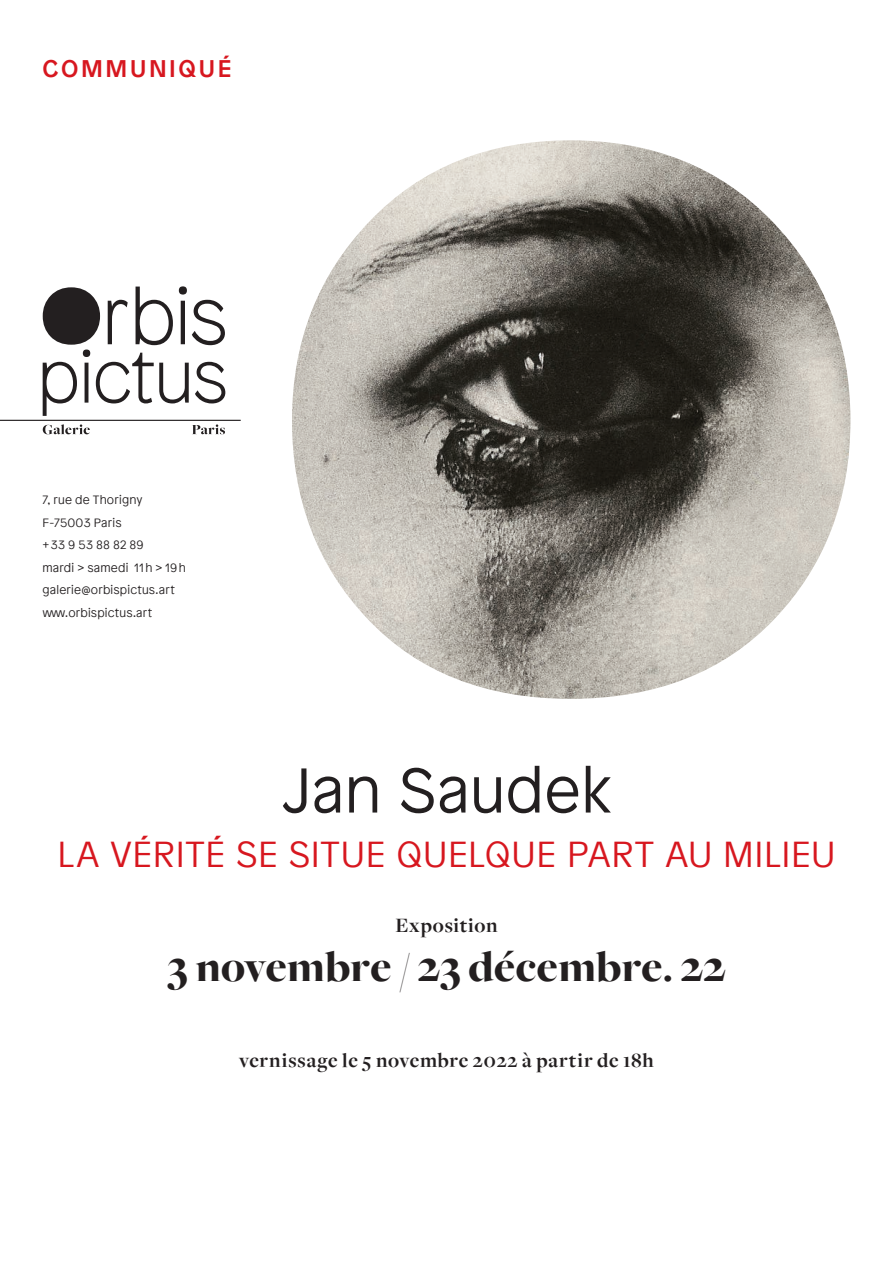
<style>
.page{position:relative;width:893px;height:1263px;background:#fff}
.page>*{position:absolute;margin:0;border:0;box-sizing:border-box;transform-origin:0 0}
.t1{font:300 63px "Patron";color:#231f20}
.t2{font:900 45px "Freight Big";letter-spacing:.005em;color:#231f20}
.t3{font:300 36px "Patron";letter-spacing:.01em;color:#d7171f}
.t4{font:500 24px "Patron";letter-spacing:.11em;color:#d7171f}
.t5{font:700 21px "Freight Disp";letter-spacing:.035em;color:#231f20}
.t6{font:300 12px/22.5px "Patron";letter-spacing:.015em;color:#231f20}
.s1{color:#fff}
</style>
<div class="page">
<img style="left:292px;top:140px;width:558px;height:559px">
<svg style="left:43px;top:286px;width:182px;height:130px"></svg>
<hr style="left:0;top:420px;width:241px;height:1px;background:#231f20">
<svg style="left:43px;top:424px;width:47px;height:10px"></svg>
<svg style="left:192px;top:424px;width:33px;height:10px"></svg>
<h3 class="t4" style="left:43px;top:49px;width:191px">COMMUNIQUÉ</h3>
<p class="t6" style="left:43px;top:488px;width:145px">7, rue de Thorigny <span class="s1">|<br></span>F-75003 Paris<br>+ 33 9 53 88 82 89<br>mardi &gt; samedi 11 h &gt; 19 h galerie@orbispictus.art www.orbispictus.art</p>
<h1 class="t1" style="left:282px;top:745px;width:331px">Jan Saudek</h1>
<h3 class="t3" style="left:57px;top:828px;width:779px">LA VÉRITÉ SE SITUE QUELQUE PART AU MILIEU</h3>
<h3 class="t5" style="left:395px;top:913px;width:104px">Exposition</h3>
<h2 class="t2" style="left:167px;top:943px;width:560px">3 novembre / 23 décembre. 22</h2>
<h3 class="t5" style="left:239px;top:1048px;width:416px">vernissage le 5 novembre 2022 à partir de 18h</h3>
</div>
